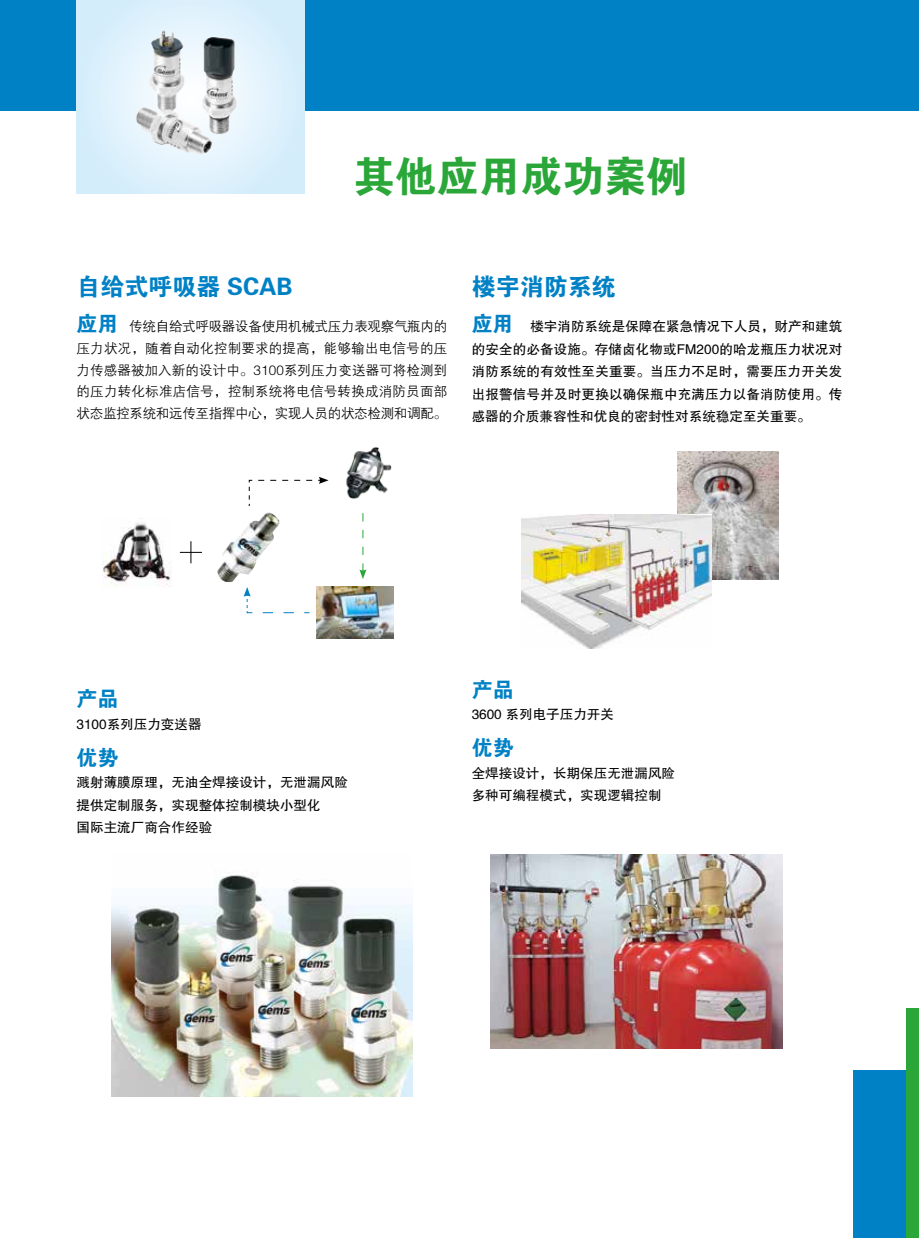
<style>
.page{position:relative;width:919px;height:1238px;background:#fff}
.page>*{position:absolute;margin:0;border:0;box-sizing:border-box;transform-origin:0 0}
.t1{font:42px "FZDHTJW GB1 0";letter-spacing:-.005em;color:#2aa738}
.t2{font:24px "FZDHTJW GB1 0";color:#0081c5}
.t3{font:21px "FZDHTJW GB1 0";color:#0081c5}
.t4{font:13.5px/22.5px "FZHTJW GB1 0";color:#000}
.t5{font:13.5px/21.8px "FZZDXJW GB1 0";letter-spacing:-.02em;color:#000;text-align:justify}
.s1{font-family:"FZDHTJW GB1 0";font-size:21px;color:#0081c5}
</style>
<div class="page">
<div style="left:0;top:0;width:918px;height:111px;background:#0081c5"></div>
<svg style="left:77px;top:0;width:227px;height:193px;background:#d6e7f0"></svg>
<div style="left:852px;top:1070px;width:54px;height:167px;background:#0081c5"></div>
<div style="left:906px;top:1008px;width:12px;height:229px;background:#2aa738"></div>
<img style="left:111px;top:873px;width:301px;height:223px">
<img style="left:677px;top:451px;width:101px;height:128px">
<img style="left:522px;top:515px;width:189px;height:133px">
<img style="left:490px;top:854px;width:292px;height:194px">
<img style="left:136px;top:30px;width:29px;height:114px">
<img style="left:102px;top:522px;width:70px;height:65px">
<img style="left:317px;top:587px;width:77px;height:51px">
<img style="left:346px;top:447px;width:46px;height:52px">
<img style="left:217px;top:512px;width:62px;height:70px">
<svg style="left:248px;top:477px;width:80px;height:29px"></svg>
<svg style="left:359px;top:513px;width:7px;height:66px"></svg>
<svg style="left:243px;top:587px;width:67px;height:26px"></svg>
<svg style="left:180px;top:541px;width:22px;height:22px"></svg>
<h1 class="t1" style="left:353px;top:153px;width:336px">其他应用成功案例</h1>
<h2 class="t2" style="left:77px;top:273px;width:217px">自给式呼吸器 SCAB</h2>
<p class="t5" style="left:77px;top:316px;width:372px"><span class="s1">应用</span> 传统自给式呼吸器设备使用机械式压力表观察气瓶内的压力状况，随着自动化控制要求的提高，能够输出电信号的压力传感器被加入新的设计中。3100系列压力变送器可将检测到的压力转化标准店信号，控制系统将电信号转换成消防员面部状态监控系统和远传至指挥中心，实现人员的状态检测和调配。</p>
<h2 class="t2" style="left:471px;top:273px;width:145px">楼宇消防系统</h2>
<p class="t4" style="left:471px;top:315px;width:372px;text-align:justify"><span class="s1">应用</span> 楼宇消防系统是保障在紧急情况下人员，财产和建筑的安全的必备设施。存储卤化物或FM200的哈龙瓶压力状况对消防系统的有效性至关重要。当压力不足时，需要压力开关发出报警信号并及时更换以确保瓶中充满压力以备消防使用。传感器的介质兼容性和优良的密封性对系统稳定至关重要。</p>
<h3 class="t3" style="left:77px;top:687px;width:44px">产品</h3>
<p class="t4" style="left:77px;top:713px;width:127px">3100系列压力变送器</p>
<h3 class="t3" style="left:77px;top:746px;width:44px">优势</h3>
<p class="t4" style="left:77px;top:771px;width:273px">溅射薄膜原理，无油全焊接设计，无泄漏风险提供定制服务，实现整体控制模块小型化<br>国际主流厂商合作经验</p>
<h3 class="t3" style="left:471px;top:677px;width:43px">产品</h3>
<p class="t4" style="left:471px;top:703px;width:144px">3600 系列电子压力开关</p>
<h3 class="t3" style="left:471px;top:736px;width:43px">优势</h3>
<p class="t4" style="left:471px;top:761px;width:205px">全焊接设计，长期保压无泄漏风险多种可编程模式，实现逻辑控制</p>
</div>
